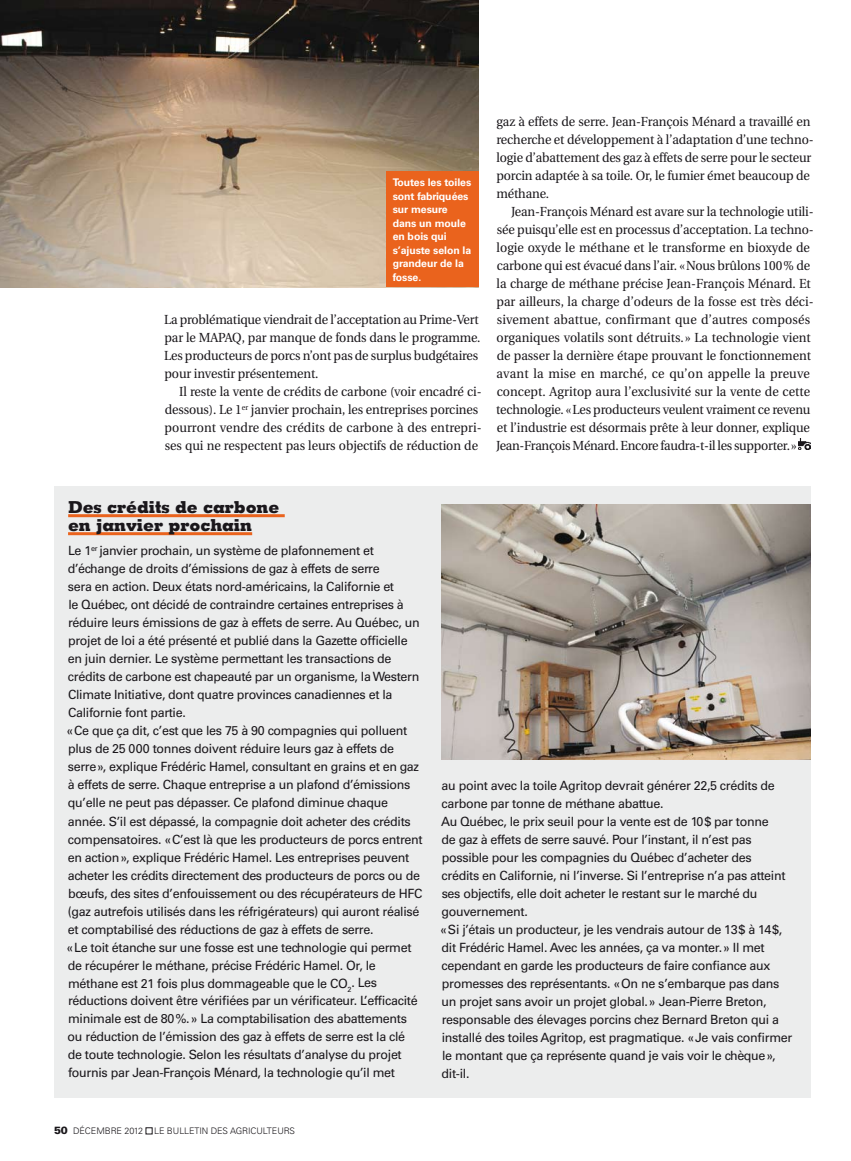
<style>
.page{position:relative;width:851px;height:1161px;background:#fff}
.page>*{position:absolute;margin:0;border:0;box-sizing:border-box;transform-origin:0 0}
.t1{font:800 16.5px/18px "Memphis";letter-spacing:-.005em;color:#1a171b}
.t2{font:13.2px/18px "Utopia";letter-spacing:-.01em;color:#1a171b;scale:.95 1}
.t3{font:12.75px/18px "Univers";letter-spacing:-.025em;color:#1a171b}
.t4{font:700 10.5px/13.5px "Univers";letter-spacing:-.005em;color:#fff}
.t5{font:300 9px "Univers";letter-spacing:-.005em;color:#1a171b}
.s1{font-weight:900;font-size:10.5px}
</style>
<div class="page">
<svg style="left:146px;top:1128px;width:6px;height:6px"></svg>
<div style="left:54px;top:486px;width:756px;height:612px;background:#eceded"></div>
<hr style="left:68px;top:514px;width:217px;height:3px;background:#ea631d">
<hr style="left:68px;top:532px;width:184px;height:3px;background:#ea631d">
<img style="left:441px;top:504px;width:369px;height:256px">
<svg style="left:798px;top:438px;width:12px;height:12px"></svg>
<img style="left:0;top:0;width:478px;height:288px">
<div style="left:386px;top:172px;width:92px;height:115px;background:#ea631d"></div>
<p class="t4" style="left:392px;top:176px;width:80px">Toutes les toiles sont fabriquées sur mesure dans un moule en bois qui s’ajuste selon la grandeur de la fosse.</p>
<p class="t2" style="left:164px;top:311px;width:334px">La problématique viendrait de l’acceptation au Prime-Vert par le MAPAQ, par manque de fonds dans le programme.<br>Les producteurs de porcs n’ont pas de surplus budgétaires pour investir présentement.</p>
<p class="t2" style="left:164px;top:383px;width:335px;text-indent:15px">Il reste la vente de crédits de carbone (voir encadré ci&shy;dessous). Le 1<sup>er</sup> janvier prochain, les entreprises porcines pourront vendre des crédits de carbone à des entrepri&shy;ses qui ne respectent pas leurs objectifs de réduction de</p>
<p class="t2" style="left:496px;top:113px;width:335px">gaz à effets de serre. Jean-François Ménard a travaillé en recherche et développement à l’adaptation d’une techno&shy;logie d’abattement des gaz à effets de serre pour le secteur porcin adaptée à sa toile. Or, le fumier émet beaucoup de méthane.</p>
<p class="t2" style="left:496px;top:203px;width:336px;text-indent:15px">Jean-François Ménard est avare sur la technologie utili&shy;sée puisqu’elle est en processus d’acceptation. La techno&shy;logie oxyde le méthane et le transforme en bioxyde de carbone qui est évacué dans l’air. «Nous brûlons 100% de la charge de méthane précise Jean-François Ménard. Et par ailleurs, la charge d’odeurs de la fosse est très déci&shy;sivement abattue, confirmant que d’autres composés organiques volatils sont détruits. » La technologie vient de passer la dernière étape prouvant le fonctionnement avant la mise en marché, ce qu’on appelle la preuve concept. Agritop aura l’exclusivité sur la vente de cette technologie. «Les producteurs veulent vraiment ce revenu et l’industrie est désormais prête à leur donner, explique Jean-François Ménard. Encore faudra-t-il les supporter.»</p>
<p class="t1" style="left:68px;top:498px;width:213px">Des crédits de carbone en janvier prochain</p>
<p class="t3" style="left:66px;top:542px;width:358px">Le 1<sup>er</sup> janvier prochain, un système de plafonnement et d’échange de droits d’émissions de gaz à effets de serre<br>sera en action. Deux états nord-américains, la Californie et<br>le Québec, ont décidé de contraindre certaines entreprises à réduire leurs émissions de gaz à effets de serre. Au Québec, un projet de loi a été présenté et publié dans la Gazette officielle en juin dernier. Le système permettant les transactions de crédits de carbone est chapeauté par un organisme, la Western Climate Initiative, dont quatre provinces canadiennes et la Californie font partie.<br>«Ce que ça dit, c’est que les 75 à 90 compagnies qui polluent plus de 25 000 tonnes doivent réduire leurs gaz à effets de serre», explique Frédéric Hamel, consultant en grains et en gaz à effets de serre. Chaque entreprise a un plafond d’émissions qu’elle ne peut pas dépasser. Ce plafond diminue chaque année. S’il est dépassé, la compagnie doit acheter des crédits compensatoires. «C’est là que les producteurs de porcs entrent en action», explique Frédéric Hamel. Les entreprises peuvent acheter les crédits directement des producteurs de porcs ou de bœufs, des sites d’enfouissement ou des récupérateurs de HFC (gaz autrefois utilisés dans les réfrigérateurs) qui auront réalisé et comptabilisé des réductions de gaz à effets de serre.<br>«Le toit étanche sur une fosse est une technologie qui permet de récupérer le méthane, précise Frédéric Hamel. Or, le méthane est 21 fois plus dommageable que le CO<sub>2</sub>. Les réductions doivent être vérifiées par un vérificateur. L’efficacité minimale est de 80%.» La comptabilisation des abattements ou réduction de l’émission des gaz à effets de serre est la clé<br>de toute technologie. Selon les résultats d’analyse du projet fournis par Jean-François Ménard, la technologie qu’il met</p>
<p class="t5" style="left:54px;top:1125px;width:242px"><span class="s1">50</span> DÉCEMBRE 2012 LE BULLETIN DES AGRICULTEURS</p>
<p class="t3" style="left:440px;top:776px;width:354px">au point avec la toile Agritop devrait générer 22,5 crédits de carbone par tonne de méthane abattue.<br>Au Québec, le prix seuil pour la vente est de 10$ par tonne<br>de gaz à effets de serre sauvé. Pour l’instant, il n’est pas possible pour les compagnies du Québec d’acheter des<br>crédits en Californie, ni l’inverse. Si l’entreprise n’a pas atteint ses objectifs, elle doit acheter le restant sur le marché du gouvernement.<br>«Si j’étais un producteur, je les vendrais autour de 13$ à 14$, dit Frédéric Hamel. Avec les années, ça va monter.» Il met cependant en garde les producteurs de faire confiance aux promesses des représentants. «On ne s’embarque pas dans un projet sans avoir un projet global.» Jean-Pierre Breton, responsable des élevages porcins chez Bernard Breton qui a installé des toiles Agritop, est pragmatique. «Je vais confirmer le montant que ça représente quand je vais voir le chèque», dit-il.</p>
</div>
